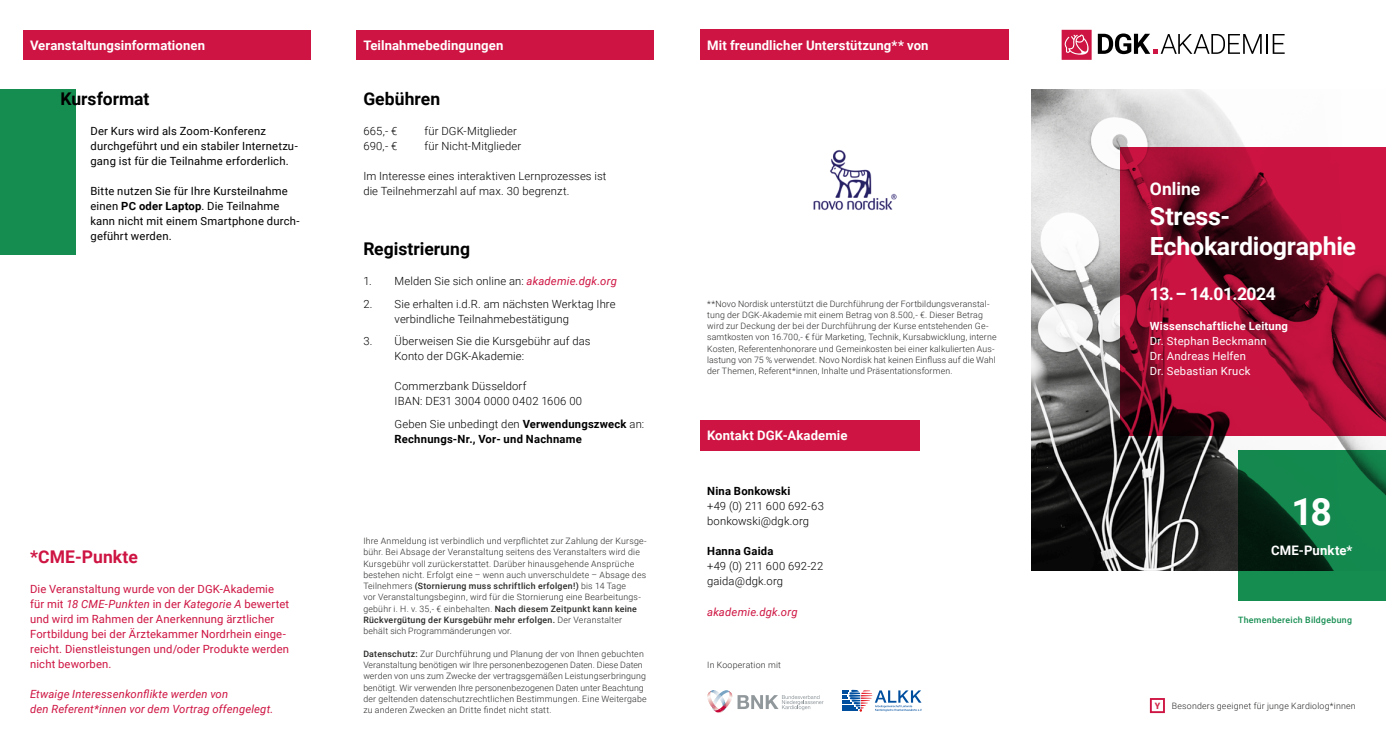
<style>
.page{position:relative;width:1386px;height:745px;background:#fff}
.page>*{position:absolute;margin:0;border:0;box-sizing:border-box;transform-origin:0 0}
.t1{font:700 37.5px "Roboto";color:#fff}
.t2{font:700 25px/30px "Roboto";letter-spacing:-.01em;color:#fff}
.t3{font:700 17.5px "Roboto";color:#000}
.t4{font:700 17.5px "Roboto";letter-spacing:-.03em;color:#fff}
.t5{font:700 17.5px "Roboto";letter-spacing:.005em;color:#ce1442}
.t6{font:700 13.12px "Roboto";letter-spacing:.005em;color:#fff}
.t7{font:300 11.25px/15px "Roboto";letter-spacing:.01em;color:#000}
.t8{font:11.25px/15px "Roboto";letter-spacing:.015em;color:#ce1442}
.t9{font:11.25px/15px "Roboto";letter-spacing:.015em;color:#000}
.t10{font:italic 11.25px/15px "Roboto";letter-spacing:.015em;color:#ce1442}
.t11{font:700 11.25px/15px "Roboto";letter-spacing:.02em;color:#000}
.t12{font:11.25px/15px "Roboto";letter-spacing:.02em;color:#fff}
.t13{font:700 11.25px "Roboto";letter-spacing:.015em;color:#fff}
.t14{font:300 8.75px/11.2px "Roboto";letter-spacing:.02em;color:#282827}
.t15{font:500 8.75px "Roboto";letter-spacing:.035em;color:#158d51}
.t16{font:900 8.75px "Roboto";color:#d12849}
.s1{font-weight:700}
.s2{font-weight:400;font-style:italic;color:#ce1442}
.s3{font-weight:300}
.s4{font-style:italic}
.s5{font-weight:500}
</style>
<div class="page">
<img style="left:1031px;top:90px;width:354px;height:480px">
<div style="left:356px;top:30px;width:298px;height:29px;background:#ce1442"></div>
<svg style="left:707px;top:690px;width:116px;height:23px"></svg>
<svg style="left:842px;top:689px;width:79px;height:22px"></svg>
<div style="left:700px;top:420px;width:220px;height:30px;background:#ce1442"></div>
<div style="left:700px;top:30px;width:308px;height:30px;background:#ce1442"></div>
<hr style="left:1266px;top:34px;width:2px;height:20px;background:#000">
<svg style="left:1272px;top:34px;width:12px;height:20px"></svg>
<svg style="left:1097px;top:33px;width:164px;height:21px"></svg>
<svg style="left:1061px;top:30px;width:30px;height:30px"></svg>
<div style="left:23px;top:30px;width:287px;height:29px;background:#ce1442"></div>
<svg style="left:1149px;top:698px;width:16px;height:15px"></svg>
<div style="left:0;top:90px;width:76px;height:165px;background:#158d51"></div>
<img style="left:813px;top:150px;width:84px;height:60px">
<svg style="left:1120px;top:147px;width:265px;height:288px;background:#990e30"></svg>
<svg style="left:1238px;top:450px;width:147px;height:150px;background:#0f6d3e"></svg>
<h3 class="t6" style="left:30px;top:36px;width:176px">Veranstaltungsinformationen</h3>
<h3 class="t6" style="left:363px;top:36px;width:141px">Teilnahmebedingungen</h3>
<h3 class="t6" style="left:707px;top:36px;width:223px">Mit freundlicher Unterstützung** von</h3>
<h3 class="t3" style="left:60px;top:86px;width:91px">Kursformat</h3>
<p class="t9" style="left:90px;top:123px;width:209px">Der Kurs wird als Zoom-Konferenz durchgeführt und ein stabiler Internetzu&shy;gang ist für die Teilnahme erforderlich.</p>
<p class="t9" style="left:90px;top:183px;width:211px">Bitte nutzen Sie für Ihre Kursteilnahme einen <span class="s1">PC oder Laptop</span>. Die Teilnahme kann nicht mit einem Smartphone durch&shy;geführt werden.</p>
<h3 class="t4" style="left:1149px;top:176px;width:52px">Online</h3>
<h3 class="t3" style="left:363px;top:86px;width:78px">Gebühren</h3>
<p class="t7" style="left:363px;top:123px;width:36px">665,- €</p>
<p class="t7" style="left:424px;top:123px;width:94px">für DGK-Mitglieder</p>
<p class="t7" style="left:363px;top:138px;width:36px">690,- €</p>
<p class="t7" style="left:424px;top:138px;width:98px">für Nicht-Mitglieder</p>
<p class="t7" style="left:363px;top:168px;width:245px">Im Interesse eines interaktiven Lernprozesses ist die Teilnehmerzahl auf max. 30 begrenzt.</p>
<h2 class="t2" style="left:1149px;top:200px;width:208px">Stress-<br>Echokardiographie</h2>
<h3 class="t4" style="left:1149px;top:281px;width:127px">13. – 14.01.2024</h3>
<p class="t13" style="left:1149px;top:318px;width:140px">Wissenschaftliche Leitung</p>
<p class="t12" style="left:1149px;top:333px;width:118px">Dr. Stephan Beckmann<br>Dr. Andreas Helfen<br>Dr. Sebastian Kruck</p>
<h3 class="t3" style="left:363px;top:236px;width:108px">Registrierung</h3>
<p class="t7" style="left:363px;top:273px;width:255px">1. Melden Sie sich online an: <span class="s2">akademie.dgk.org</span></p>
<p class="t7" style="left:394px;top:295px;width:222px;text-indent:-31px">2. Sie erhalten i.d.R. am nächsten Werktag Ihre verbindliche Teilnahmebestätigung</p>
<p class="t7" style="left:394px;top:333px;width:197px;text-indent:-31px">3. Überweisen Sie die Kursgebühr auf das<br>Konto der DGK-Akademie:</p>
<p class="t7" style="left:394px;top:378px;width:189px">Commerzbank Düsseldorf<br>IBAN: DE31 3004 0000 0402 1606 00</p>
<p class="t11" style="left:394px;top:415px;width:251px"><span class="s3">Geben Sie unbedingt den</span> Verwendungszweck <span class="s3">an:<br></span>Rechnungs-Nr., Vor- und Nachname</p>
<p class="t14" style="left:707px;top:297px;width:291px">**Novo Nordisk unterstützt die Durchführung der Fortbildungsveranstal&shy;tung der DGK-Akademie mit einem Betrag von 8.500,- €. Dieser Betrag wird zur Deckung der bei der Durchführung der Kurse entstehenden Ge&shy;samtkosten von 16.700,- € für Marketing, Technik, Kursabwicklung, interne Kosten, Referentenhonorare und Gemeinkosten bei einer kalkulierten Aus&shy;lastung von 75 % verwendet. Novo Nordisk hat keinen Einfluss auf die Wahl der Themen, Referent*innen, Inhalte und Präsentationsformen.</p>
<h3 class="t6" style="left:707px;top:426px;width:142px">Kontakt DGK-Akademie</h3>
<h3 class="t5" style="left:30px;top:544px;width:109px">*CME-Punkte</h3>
<p class="t8" style="left:30px;top:580px;width:261px">Die Veranstaltung wurde von der DGK-Akademie für mit <span class="s4">18 CME-Punkten</span> in der <span class="s4">Kategorie A</span> bewertet und wird im Rahmen der Anerkennung ärztlicher Fortbildung bei der Ärztekammer Nordrhein einge&shy;reicht. Dienstleistungen und/oder Produkte werden nicht beworben.</p>
<p class="t10" style="left:30px;top:685px;width:245px">Etwaige Interessenkonflikte werden von<br>den Referent*innen vor dem Vortrag offengelegt.</p>
<p class="t14" style="left:363px;top:534px;width:285px">Ihre Anmeldung ist verbindlich und verpflichtet zur Zahlung der Kursge&shy;bühr. Bei Absage der Veranstaltung seitens des Veranstalters wird die Kursgebühr voll zurückerstattet. Darüber hinausgehende Ansprüche bestehen nicht. Erfolgt eine – wenn auch unverschuldete – Absage des Teilnehmers <span class="s5">(Stornierung muss schriftlich erfolgen!)</span> bis 14 Tage<br>vor Veranstaltungsbeginn, wird für die Stornierung eine Bearbeitungs&shy;gebühr i. H. v. 35,- € einbehalten. <span class="s5">Nach diesem Zeitpunkt kann keine Rückvergütung der Kursgebühr mehr erfolgen.</span> Der Veranstalter behält sich Programmänderungen vor.</p>
<p class="t14" style="left:363px;top:647px;width:285px"><span class="s5">Datenschutz:</span> Zur Durchführung und Planung der von Ihnen gebuchten Veranstaltung benötigen wir Ihre personenbezogenen Daten. Diese Daten werden von uns zum Zwecke der vertragsgemäßen Leistungserbringung benötigt. Wir verwenden Ihre personenbezogenen Daten unter Beachtung der geltenden datenschutzrechtlichen Bestimmungen. Eine Weitergabe zu anderen Zwecken an Dritte findet nicht statt.</p>
<p class="t11" style="left:707px;top:483px;width:85px">Nina Bonkowski</p>
<p class="t7" style="left:707px;top:498px;width:118px">+49 (0) 211 600 692-63 bonkowski@dgk.org</p>
<p class="t11" style="left:707px;top:543px;width:68px">Hanna Gaida</p>
<p class="t7" style="left:707px;top:558px;width:118px">+49 (0) 211 600 692-22 gaida@dgk.org</p>
<p class="t10" style="left:707px;top:603px;width:92px">akademie.dgk.org</p>
<p class="t14" style="left:707px;top:658px;width:75px">In Kooperation mit</p>
<h1 class="t1" style="left:1291px;top:485px;width:42px">18</h1>
<h3 class="t6" style="left:1270px;top:541px;width:83px">CME-Punkte*</h3>
<p class="t15" style="left:1238px;top:613px;width:115px">Themenbereich Bildgebung</p>
<p class="t16" style="left:1154px;top:699px;width:7px">Y</p>
<p class="t14" style="left:1171px;top:699px;width:185px">Besonders geeignet für junge Kardiolog*innen</p>
</div>
